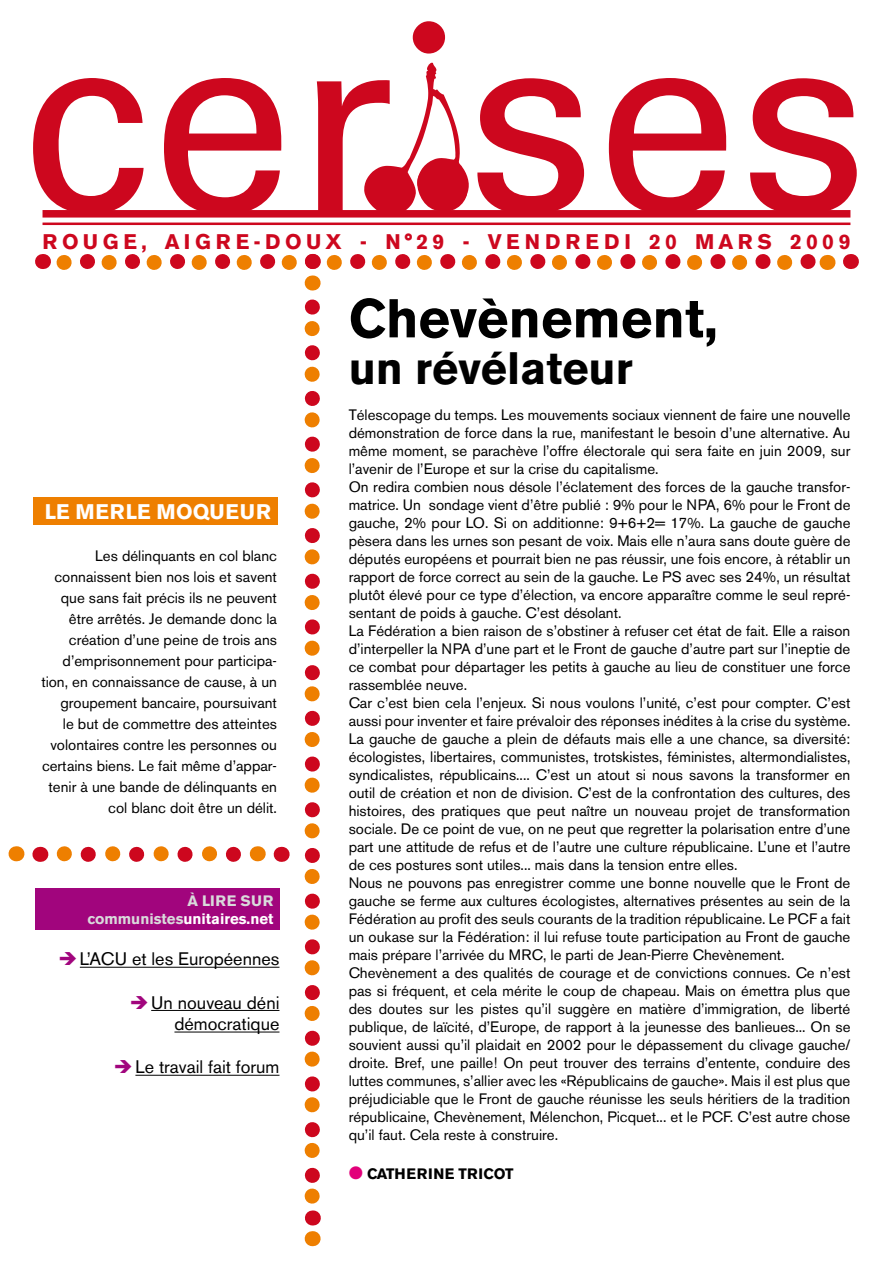
<style>
.page{position:relative;width:893px;height:1263px;background:#fff}
.page>*{position:absolute;margin:0;border:0;box-sizing:border-box;transform-origin:0 0}
.t1{font:700 54px "Akzidenz Grotesk BE";color:#000}
.t2{font:700 45px "Akzidenz Grotesk BE";color:#000}
.t3{font:700 21px "Akzidenz Grotesk BE";letter-spacing:.22em;color:#cd071e}
.t4{font:700 21px "Akzidenz Grotesk BE";letter-spacing:.01em;color:#fff}
.t5{font:18px/21.6px "Akzidenz Grotesk BE";color:#000;text-align:right}
.t6{font:15px/18px "Akzidenz Grotesk BE";color:#000;text-align:right}
.t7{font:700 15px/18px "Akzidenz Grotesk BE";color:#d9dadb;text-align:right}
.t8{font:700 15px "Akzidenz Grotesk BE";letter-spacing:.02em;color:#000}
.s1{color:#fff}
.s2{color:#a1057d}
.s3{color:#e2007a}
</style>
<div class="page">
<div style="left:43px;top:210px;width:807px;height:8px;background:#cd071e"></div>
<hr style="left:43px;top:223px;width:807px;height:2px;background:#cd071e">
<svg style="left:43px;top:254px;width:1px;height:15px"></svg>
<svg style="left:850px;top:254px;width:1px;height:15px"></svg>
<svg style="left:413px;top:21px;width:32px;height:33px"></svg>
<svg style="left:33px;top:78px;width:111px;height:136px"></svg>
<svg style="left:164px;top:78px;width:118px;height:132px"></svg>
<svg style="left:317px;top:63px;width:152px;height:147px"></svg>
<svg style="left:477px;top:78px;width:107px;height:132px"></svg>
<svg style="left:609px;top:78px;width:118px;height:132px"></svg>
<svg style="left:750px;top:78px;width:107px;height:137px"></svg>
<div style="left:33px;top:497px;width:244px;height:28px;background:#ee7f00"></div>
<hr style="left:80px;top:967px;width:199px;height:1px;background:#000">
<hr style="left:151px;top:1010px;width:128px;height:1px;background:#000">
<hr style="left:174px;top:1031px;width:105px;height:1px;background:#000">
<hr style="left:135px;top:1075px;width:144px;height:1px;background:#000">
<div style="left:35px;top:889px;width:244px;height:41px;background:#a1057d"></div>
<svg style="left:305px;top:307px;width:15px;height:918px"></svg>
<svg style="left:64px;top:254px;width:764px;height:36px"></svg>
<svg style="left:312px;top:1231px;width:1px;height:15px"></svg>
<svg style="left:40px;top:847px;width:1px;height:15px"></svg>
<svg style="left:281px;top:847px;width:1px;height:15px"></svg>
<svg style="left:16px;top:846px;width:1px;height:15px"></svg>
<svg style="left:64px;top:846px;width:194px;height:16px"></svg>
<h3 class="t3" style="left:43px;top:229px;width:809px">ROUGE, AIGRE-DOUX - N°29 - VENDREDI 20 mar s 2009</h3>
<h3 class="t4" style="left:45px;top:499px;width:181px">le mer le moqueur</h3>
<p class="t6" style="left:41px;top:545px;width:237px;line-height:21px">Les délinquants en col blanc connaissent bien nos lois et savent que sans fait précis ils ne peuvent être arrêtés. Je demande donc la création d’une peine de trois ans d’emprisonnement pour participa&shy;tion, en connaissance de cause, à un groupement bancaire, poursuivant<br>le but de commettre des atteintes volontaires contre les personnes ou certains biens. Le fait même d’appar&shy;tenir à une bande de délinquants en col blanc doit être un délit.</p>
<p class="t7" style="left:88px;top:892px;width:187px">À LIRE SUR communistes<span class="s1">unitaires.net</span></p>
<p class="t5" style="left:59px;top:948px;width:222px"><span class="s2">➔</span>L’ACU et les Européennes</p>
<p class="t5" style="left:130px;top:991px;width:151px"><span class="s2">➔</span>Un nouveau déni démocratique</p>
<p class="t5" style="left:114px;top:1056px;width:167px"><span class="s2">➔</span>Le travail fait forum</p>
<h1 class="t1" style="left:349px;top:287px;width:370px">Chevènement,</h1>
<h2 class="t2" style="left:349px;top:342px;width:285px">un révélateur</h2>
<p class="t6" style="left:349px;top:406px;width:503px;text-align:left">Télescopage du temps. Les mouvements sociaux viennent de faire une nouvelle démonstration de force dans la rue, manifestant le besoin d’une alternative. Au même moment, se parachève l’offre électorale qui sera faite en juin 2009, sur l’avenir de l’Europe et sur la crise du capitalisme.<br>On redira combien nous désole l’éclatement des forces de la gauche transfor&shy;matrice. Un sondage vient d’être publié : 9% pour le NPA, 6% pour le Front de gauche, 2% pour LO. Si on additionne: 9+6+2= 17%. La gauche de gauche pèsera dans les urnes son pesant de voix. Mais elle n’aura sans doute guère de députés européens et pourrait bien ne pas réussir, une fois encore, à rétablir un rapport de force correct au sein de la gauche. Le PS avec ses 24%, un résultat plutôt élevé pour ce type d’élection, va encore apparaître comme le seul repré&shy;sentant de poids à gauche. C’est désolant.<br>La Fédération a bien raison de s’obstiner à refuser cet état de fait. Elle a raison d’interpeller la NPA d’une part et le Front de gauche d’autre part sur l’ineptie de ce combat pour départager les petits à gauche au lieu de constituer une force rassemblée neuve.<br>Car c’est bien cela l’enjeux. Si nous voulons l’unité, c’est pour compter. C’est aussi pour inventer et faire prévaloir des réponses inédites à la crise du système.<br>La gauche de gauche a plein de défauts mais elle a une chance, sa diversité: écologistes, libertaires, communistes, trotskistes, féministes, altermondialistes, syndicalistes, républicains.... C’est un atout si nous savons la transformer en outil de création et non de division. C’est de la confrontation des cultures, des histoires, des pratiques que peut naître un nouveau projet de transformation sociale. De ce point de vue, on ne peut que regretter la polarisation entre d’une part une attitude de refus et de l’autre une culture républicaine. L’une et l’autre de ces postures sont utiles... mais dans la tension entre elles.<br>Nous ne pouvons pas enregistrer comme une bonne nouvelle que le Front de gauche se ferme aux cultures écologistes, alternatives présentes au sein de la Fédération au profit des seuls courants de la tradition républicaine. Le PCF a fait un oukase sur la Fédération: il lui refuse toute participation au Front de gauche mais prépare l’arrivée du MRC, le parti de Jean-Pierre Chevènement.<br>Chevènement a des qualités de courage et de convictions connues. Ce n’est pas si fréquent, et cela mérite le coup de chapeau. Mais on émettra plus que des doutes sur les pistes qu’il suggère en matière d’immigration, de liberté publique, de laïcité, d’Europe, de rapport à la jeunesse des banlieues... On se souvient aussi qu’il plaidait en 2002 pour le dépassement du clivage gauche/ droite. Bref, une paille! On peut trouver des terrains d’entente, conduire des luttes communes, s’allier avec les «Républicains de gauche». Mais il est plus que préjudiciable que le Front de gauche réunisse les seuls héritiers de la tradition républicaine, Chevènement, Mélenchon, Picquet... et le PCF. C’est autre chose qu’il faut. Cela reste à construire.</p>
<p class="t8" style="left:349px;top:1165px;width:69px"><span class="s3">●</span> Catherine</p>
<p class="t8" style="left:459px;top:1165px;width:11px">Trico</p>
<p class="t8" style="left:505px;top:1165px;width:10px">t</p>
</div>
